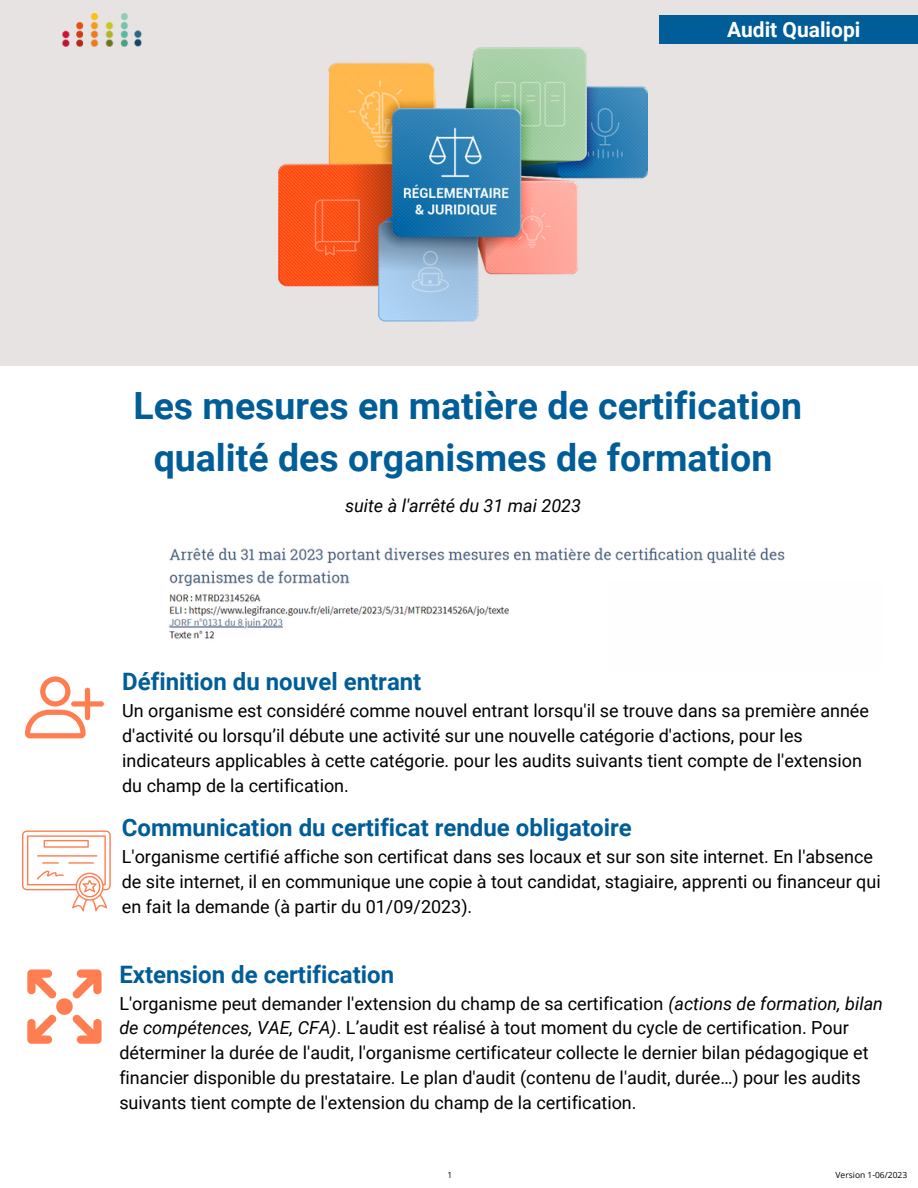
<style>
.page{position:relative;width:918px;height:1188px;background:#fff}
.page>*{position:absolute;margin:0;border:0;box-sizing:border-box;transform-origin:0 0}
.t1{font:700 37.5px "Roboto";color:#015d98}
.t2{font:700 24px "Roboto";color:#015d98}
.t3{font:700 21px "Roboto";color:#fff}
.t4{font:18px/24.8px "Roboto";color:#000}
.t5{font:italic 18px "Roboto";color:#000}
.t6{font:8.4px "Open Sans";color:#000}
.s1{font-style:italic}
</style>
<div class="page">
<div style="left:0;top:0;width:918px;height:365px;background:#e7e3e2"></div>
<img style="left:62px;top:13px;width:80px;height:34px">
<div style="left:659px;top:16px;width:259px;height:28px;background:#015d98"></div>
<img style="left:278px;top:47px;width:369px;height:275px">
<img style="left:169px;top:547px;width:616px;height:92px">
<div style="left:607px;top:581px;width:276px;height:88px;background:#fefefe"></div>
<svg style="left:25px;top:676px;width:79px;height:62px"></svg>
<svg style="left:27px;top:969px;width:75px;height:75px"></svg>
<svg style="left:22px;top:830px;width:89px;height:81px"></svg>
<p class="t3" style="left:727px;top:17px;width:135px">Audit Qualiopi</p>
<p class="t1" style="left:133px;top:384px;width:670px">Les mesures en matière de certification</p>
<p class="t1" style="left:154px;top:436px;width:620px">qualité des organismes de formation</p>
<p class="t5" style="left:345px;top:495px;width:237px">suite à l'arrêté du 31 mai 2023</p>
<p class="t2" style="left:122px;top:668px;width:301px">Définition du nouvel entrant</p>
<p class="t4" style="left:122px;top:699px;width:748px">Un organisme est considéré comme nouvel entrant lorsqu'il se trouve dans sa première année d'activité ou lorsqu’il débute une activité sur une nouvelle catégorie d'actions, pour les indicateurs applicables à cette catégorie. pour les audits suivants tient compte de l'extension du champ de la certification.</p>
<p class="t2" style="left:122px;top:814px;width:512px">Communication du certificat rendue obligatoire</p>
<p class="t4" style="left:122px;top:845px;width:760px">L'organisme certifié affiche son certificat dans ses locaux et sur son site internet. En l'absence de site internet, il en communique une copie à tout candidat, stagiaire, apprenti ou financeur qui en fait la demande (à partir du 01/09/2023).</p>
<p class="t2" style="left:119px;top:960px;width:276px">Extension de certification</p>
<p class="t4" style="left:119px;top:991px;width:765px">L'organisme peut demander l'extension du champ de sa certification <span class="s1">(actions de formation, bilan de compétences, VAE, CFA)</span>. L’audit est réalisé à tout moment du cycle de certification. Pour déterminer la durée de l'audit, l'organisme certificateur collecte le dernier bilan pédagogique et financier disponible du prestataire. Le plan d'audit (contenu de l'audit, durée…) pour les audits suivants tient compte de l'extension du champ de la certification.</p>
<p class="t6" style="left:448px;top:1169px;width:6px">1</p>
<p class="t6" style="left:836px;top:1169px;width:73px">Version 1-06/2023</p>
</div>
